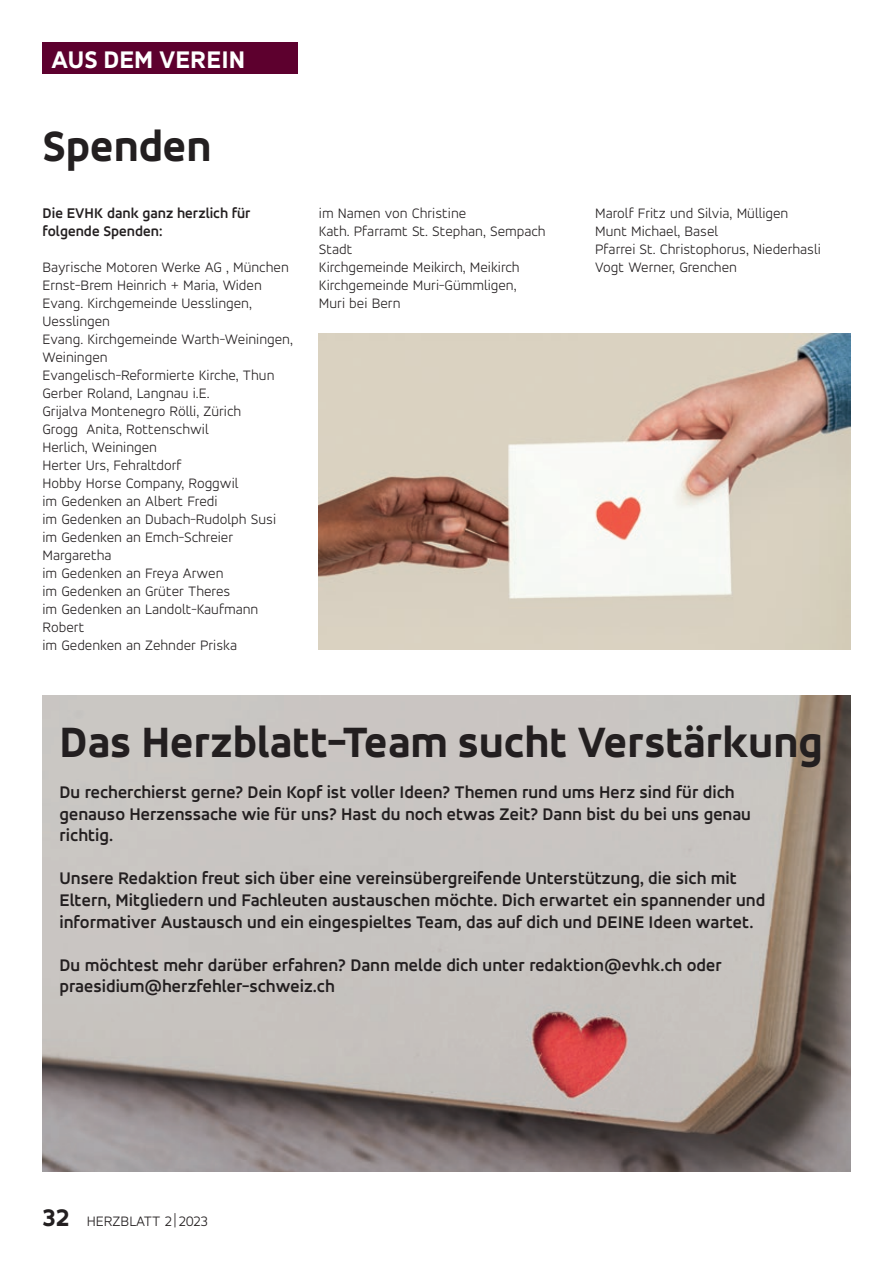
<style>
.page{position:relative;width:893px;height:1263px;background:#fff}
.page>*{position:absolute;margin:0;border:0;box-sizing:border-box;transform-origin:0 0}
.t1{font:800 45px "Accord Alternate";color:#231f20}
.t2{font:800 25.5px "Accord Alternate";color:#fff}
.t3{font:700 18px/21.6px "Accord Alternate";color:#231f20}
.t4{font:300 15px/18px "Accord Alternate";color:#231f20}
.t5{font:700 15px/18px "Accord Alternate";color:#231f20}
.s1{font-weight:800;font-size:25.5px}
</style>
<div class="page">
<div style="left:43px;top:43px;width:255px;height:31px;background:#5d002e"></div>
<img style="left:43px;top:695px;width:807px;height:477px">
<img style="left:319px;top:334px;width:531px;height:316px">
<h2 class="t2" style="left:51px;top:44px;width:196px">AUS DEM VEREIN</h2>
<h1 class="t1" style="left:43px;top:119px;width:170px">Spenden</h1>
<p class="t5" style="left:43px;top:203px;width:210px">Die EVHK dank ganz herzlich für folgende Spenden:</p>
<p class="t4" style="left:43px;top:257px;width:252px">Bayrische Motoren Werke AG , München<br>Ernst-Brem Heinrich + Maria, Widen<br>Evang. Kirchgemeinde Uesslingen,<br>Uesslingen<br>Evang. Kirchgemeinde Warth-Weiningen,<br>Weiningen<br>Evangelisch-Reformierte Kirche, Thun<br>Gerber Roland, Langnau i.E.<br>Grijalva Montenegro Rölli, Zürich<br>Grogg Anita, Rottenschwil<br>Herlich, Weiningen<br>Herter Urs, Fehraltdorf<br>Hobby Horse Company, Roggwil<br>im Gedenken an Albert Fredi<br>im Gedenken an Dubach-Rudolph Susi im Gedenken an Emch-Schreier<br>Margaretha<br>im Gedenken an Freya Arwen<br>im Gedenken an Grüter Theres<br>im Gedenken an Landolt-Kaufmann<br>Robert<br>im Gedenken an Zehnder Priska</p>
<p class="t4" style="left:319px;top:203px;width:228px">im Namen von Christine<br>Kath. Pfarramt St. Stephan, Sempach<br>Stadt<br>Kirchgemeinde Meikirch, Meikirch<br>Kirchgemeinde Muri-Gümmligen,<br>Muri bei Bern</p>
<p class="t4" style="left:595px;top:203px;width:227px">Marolf Fritz und Silvia, Mülligen<br>Munt Michael, Basel<br>Pfarrei St. Christophorus, Niederhasli<br>Vogt Werner, Grenchen</p>
<h1 class="t1" style="left:60px;top:714px;width:765px">Das Herzblatt-Team sucht Verstärkung</h1>
<p class="t3" style="left:60px;top:781px;width:693px">Du recherchierst gerne? Dein Kopf ist voller Ideen? Themen rund ums Herz sind für dich genauso Herzenssache wie für uns? Hast du noch etwas Zeit? Dann bist du bei uns genau richtig.</p>
<p class="t3" style="left:60px;top:867px;width:707px">Unsere Redaktion freut sich über eine vereinsübergreifende Unterstützung, die sich mit<br>Eltern, Mitgliedern und Fachleuten austauschen möchte. Dich erwartet ein spannender und informativer Austausch und ein eingespieltes Team, das auf dich und DEINE Ideen wartet.</p>
<p class="t3" style="left:60px;top:954px;width:664px">Du möchtest mehr darüber erfahren? Dann melde dich unter redaktion@evhk.ch oder praesidium@herzfehler-schweiz.ch</p>
<p class="t4" style="left:43px;top:1211px;width:167px"><span class="s1">32</span> HERZBLATT 2 | 2023</p>
</div>
